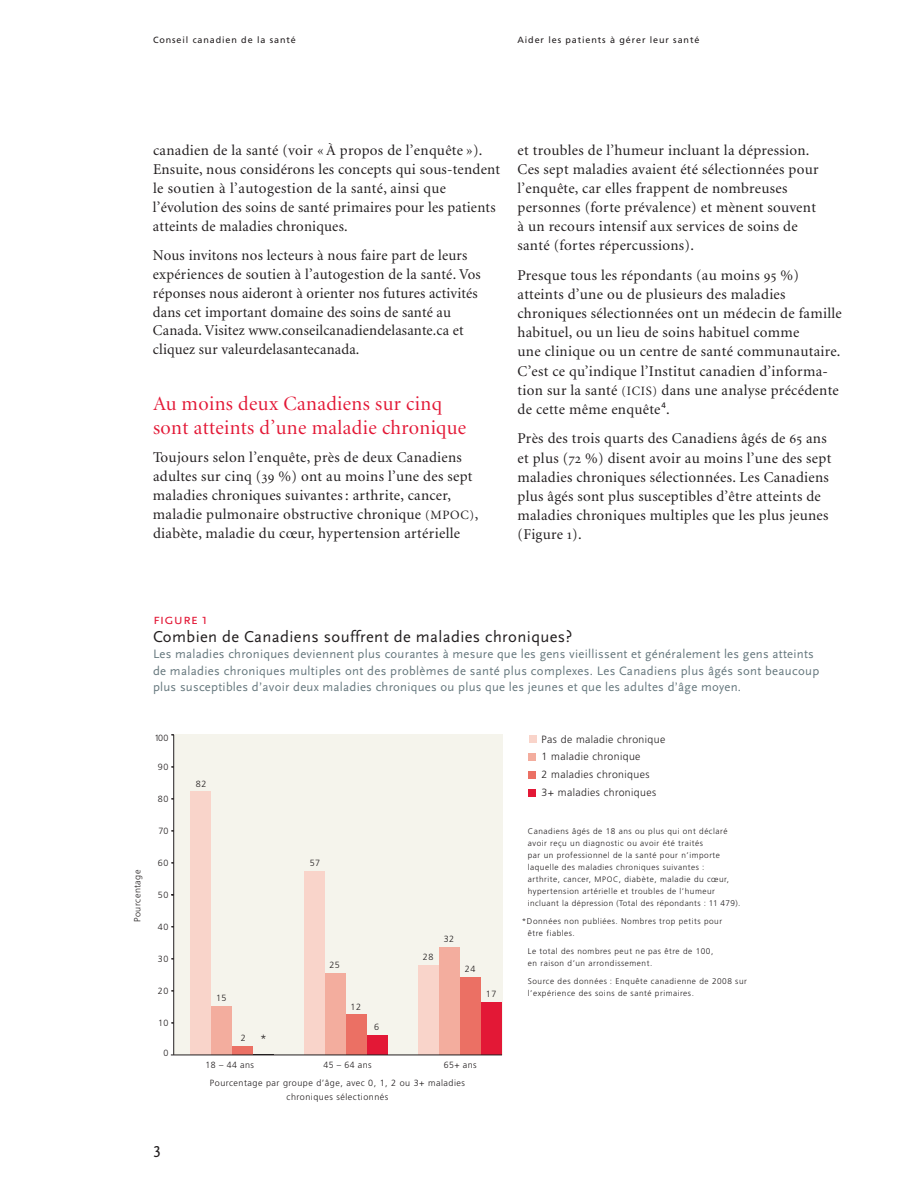
<style>
.page{position:relative;width:918px;height:1188px;background:#fff}
.page>*{position:absolute;margin:0;border:0;box-sizing:border-box;transform-origin:0 0}
.t1{font:20.25px/24px "Minion Display";letter-spacing:.02em;color:#e31836}
.t2{font:16.5px "Scala Sans";letter-spacing:.025em;color:#231f20}
.t3{font:16.5px "Scala Sans Caps";color:#231f20}
.t4{font:15px/19.2px "Minion";letter-spacing:.02em;color:#231f20}
.t5{font:15px "Scala Sans Caps";color:#e31836}
.t6{font:12.75px/16.5px "Scala Sans";letter-spacing:.02em;color:#66787e}
.t7{font:300 10.5px/18px "Frutiger";letter-spacing:.04em;color:#231f20}
.t8{font:300 9px/18px "Frutiger";letter-spacing:.055em;color:#231f20}
.t9{font:9px "Frutiger";letter-spacing:.1em;color:#231f20}
.t10{font:300 8.25px/12px "Frutiger";letter-spacing:.065em;color:#231f20}
.s1{font-family:"Minion Exp";font-size:14.25px}
.s2{font-size:12.75px}
.s3{font-family:"Scala Sans"}
.s4{font-size:12px}
.s5{font-size:7.8px}
</style>
<div class="page">
<div style="left:174px;top:735px;width:328px;height:320px;background:#f5f4ec"></div>
<hr style="left:173px;top:735px;width:1px;height:320px;background:#231f20">
<div style="left:304px;top:871px;width:21px;height:184px;background:#f9d4ca"></div>
<div style="left:325px;top:973px;width:21px;height:82px;background:#f3ad9e"></div>
<div style="left:346px;top:1015px;width:21px;height:40px;background:#eb7064"></div>
<div style="left:367px;top:1035px;width:21px;height:20px;background:#e31836"></div>
<div style="left:418px;top:965px;width:21px;height:90px;background:#f9d4ca"></div>
<div style="left:439px;top:947px;width:21px;height:108px;background:#f3ad9e"></div>
<div style="left:460px;top:977px;width:21px;height:78px;background:#eb7064"></div>
<div style="left:481px;top:1002px;width:21px;height:53px;background:#e31836"></div>
<div style="left:529px;top:735px;width:7px;height:8px;background:#f9d4ca"></div>
<div style="left:529px;top:771px;width:7px;height:7px;background:#eb7064"></div>
<div style="left:529px;top:789px;width:7px;height:8px;background:#e31836"></div>
<div style="left:529px;top:753px;width:7px;height:8px;background:#f3ad9e"></div>
<div style="left:232px;top:1046px;width:21px;height:9px;background:#eb7064"></div>
<div style="left:190px;top:792px;width:21px;height:263px;background:#f9d4ca"></div>
<div style="left:211px;top:1007px;width:21px;height:48px;background:#f3ad9e"></div>
<hr style="left:171px;top:1055px;width:331px;height:1px;background:#231f20">
<svg style="left:253px;top:1054px;width:21px;height:1px"></svg>
<p class="t9" style="left:153px;top:36px;width:144px">Conseil canadien de la santé</p>
<p class="t9" style="left:518px;top:36px;width:183px">Aider les patients à gérer leur santé</p>
<p class="t4" style="left:153px;top:142px;width:349px">canadien de la santé (voir « À propos de l’enquête »).<br>Ensuite, nous considérons les concepts qui sous-tendent le soutien à l’autogestion de la santé, ainsi que l’évolution des soins de santé primaires pour les patients atteints de maladies chroniques.</p>
<p class="t4" style="left:153px;top:247px;width:329px;line-height:18.8px">Nous invitons nos lecteurs à nous faire part de leurs exp ériences de soutien à l’autogestion de la santé. Vos réponses nous aideront à orienter nos futures activités dans cet important domaine des soins de santé au Canada. Visitez www.conseilcanadiendelasante.ca et cliquez sur valeurdelasantecanada.</p>
<h1 class="t1" style="left:153px;top:393px;width:315px">Au moins deux Canadiens sur cinq sont atteints d’une maladie chronique</h1>
<p class="t4" style="left:153px;top:449px;width:327px">Toujours selon l’enquête, près de deux Canadiens adultes sur cinq (<span class="s1">39</span> %) ont au moins l’une des sept maladies chroniques suivantes : arthrite, cancer, maladie pulmonaire obstructive chronique <span class="s2">(MPOC)</span>, diabète, maladie du cœur, hypertension artérielle</p>
<p class="t4" style="left:518px;top:142px;width:303px">et troubles de l’humeur incluant la dépression.<br>Ces sept maladies avaient été sélectionnées pour l’enquête, car elles frappent de nombreuses personnes (forte prévalence) et mènent souvent à un recours intensif aux services de soins de santé (fortes répercussions).</p>
<p class="t4" style="left:517px;top:267px;width:326px">Presque tous les répondants (au moins <span class="s1">95</span> %) atteints d’une ou de plusieurs des maladies chroniques sélectionnées ont un médecin de famille habituel, ou un lieu de soins habituel comme<br>une clinique ou un centre de santé communautaire.<br>C’est ce qu’indique l’Institut canadien d’infor ma - tion sur la santé <span class="s2">(ICIS)</span> dans une analyse précédente de cette même enquête<sup>4</sup>.</p>
<p class="t4" style="left:517px;top:430px;width:315px">Près des trois quarts des Canadiens âgés de <span class="s1">65</span> ans et plus (<span class="s1">72</span> %) disent avoir au moins l’une des sept maladies chroniques sélectionnées. Les Canadiens plus âgés sont plus susceptibles d’être atteints de maladies chroniques multiples que les plus jeunes (Figure <span class="s1">1</span>).</p>
<p class="t5" style="left:153px;top:610px;width:56px">figure <span class="s3">1</span></p>
<p class="t2" style="left:153px;top:630px;width:421px">Combien de Canadiens souffrent de maladies chroniques?</p>
<p class="t6" style="left:153px;top:647px;width:668px">Les maladies chroniques deviennent plus courantes à mesure que les gens vieillissent et généralement les gens atteints de maladies chroniques multiples ont des problèmes de santé plus complexes. Les Canadiens plus âgés sont beaucoup plus susceptibles d’avoir deux maladies chroniques ou plus que les jeunes et que les adultes d’âge moyen.</p>
<p class="t8" style="left:129px;top:922px;width:54px;rotate:-90deg">Pourcentage</p>
<p class="t8" style="left:154px;top:730px;width:15px">100</p>
<p class="t8" style="left:158px;top:759px;width:12px">90</p>
<p class="t8" style="left:158px;top:791px;width:12px">80</p>
<p class="t8" style="left:159px;top:823px;width:11px">70</p>
<p class="t8" style="left:158px;top:855px;width:12px">60</p>
<p class="t8" style="left:158px;top:886px;width:12px">50</p>
<p class="t8" style="left:158px;top:918px;width:12px">40</p>
<p class="t8" style="left:158px;top:951px;width:12px">30</p>
<p class="t8" style="left:158px;top:983px;width:12px">20</p>
<p class="t8" style="left:158px;top:1015px;width:12px">10</p>
<p class="t8" style="left:163px;top:1044px;width:7px">0</p>
<p class="t8" style="left:196px;top:775px;width:12px">82</p>
<p class="t8" style="left:310px;top:854px;width:12px">57</p>
<p class="t8" style="left:216px;top:990px;width:12px">15</p>
<p class="t8" style="left:241px;top:1030px;width:28px">2 <span class="s4">*</span></p>
<p class="t8" style="left:330px;top:956px;width:12px">25</p>
<p class="t8" style="left:351px;top:998px;width:12px">12</p>
<p class="t8" style="left:374px;top:1018px;width:7px">6</p>
<p class="t8" style="left:423px;top:949px;width:12px">28</p>
<p class="t8" style="left:444px;top:931px;width:12px">32</p>
<p class="t8" style="left:465px;top:961px;width:12px">24</p>
<p class="t8" style="left:206px;top:1057px;width:50px">18 – 44 ans</p>
<p class="t8" style="left:323px;top:1057px;width:50px">45 – 64 ans</p>
<p class="t8" style="left:210px;top:1057px;width:268px;text-indent:234px">65+ ans<br>Pourcentage par groupe d’âge, avec 0, 1, 2 ou 3+ maladies</p>
<p class="t8" style="left:287px;top:1088px;width:103px">chroniques sélectionnés</p>
<p class="t8" style="left:486px;top:986px;width:12px">17</p>
<p class="t7" style="left:542px;top:731px;width:125px">Pas de maladie chronique<br>1 maladie chronique<br>2 maladies chroniques<br>3+ maladies chroniques</p>
<p class="t10" style="left:528px;top:826px;width:214px">Canadiens âgés de 18 ans ou plus qui ont déclaré avoir reçu un diagnostic ou avoir été traités<br>par un professionnel de la santé pour n’importe laquelle des maladies chroniques suivantes :<br>arthrite, cancer, <span class="s5">MPOC</span>, diabète, maladie du cœur, hypertension artérielle et troubles de l’humeur incluant la dépression (Total des répondants : 11 479).</p>
<p class="t10" style="left:528px;top:915px;width:196px;text-indent:-6px">*Données non publiées. Nombres trop petits pour être fiables.</p>
<p class="t10" style="left:528px;top:945px;width:187px">Le total des nombres peut ne pas être de 100, en raison d’un arrondissement.</p>
<p class="t10" style="left:528px;top:975px;width:221px">Source des données : Enquête canadienne de 2008 sur l’expérience des soins de santé primaires.</p>
<p class="t3" style="left:153px;top:1141px;width:10px">3</p>
</div>
